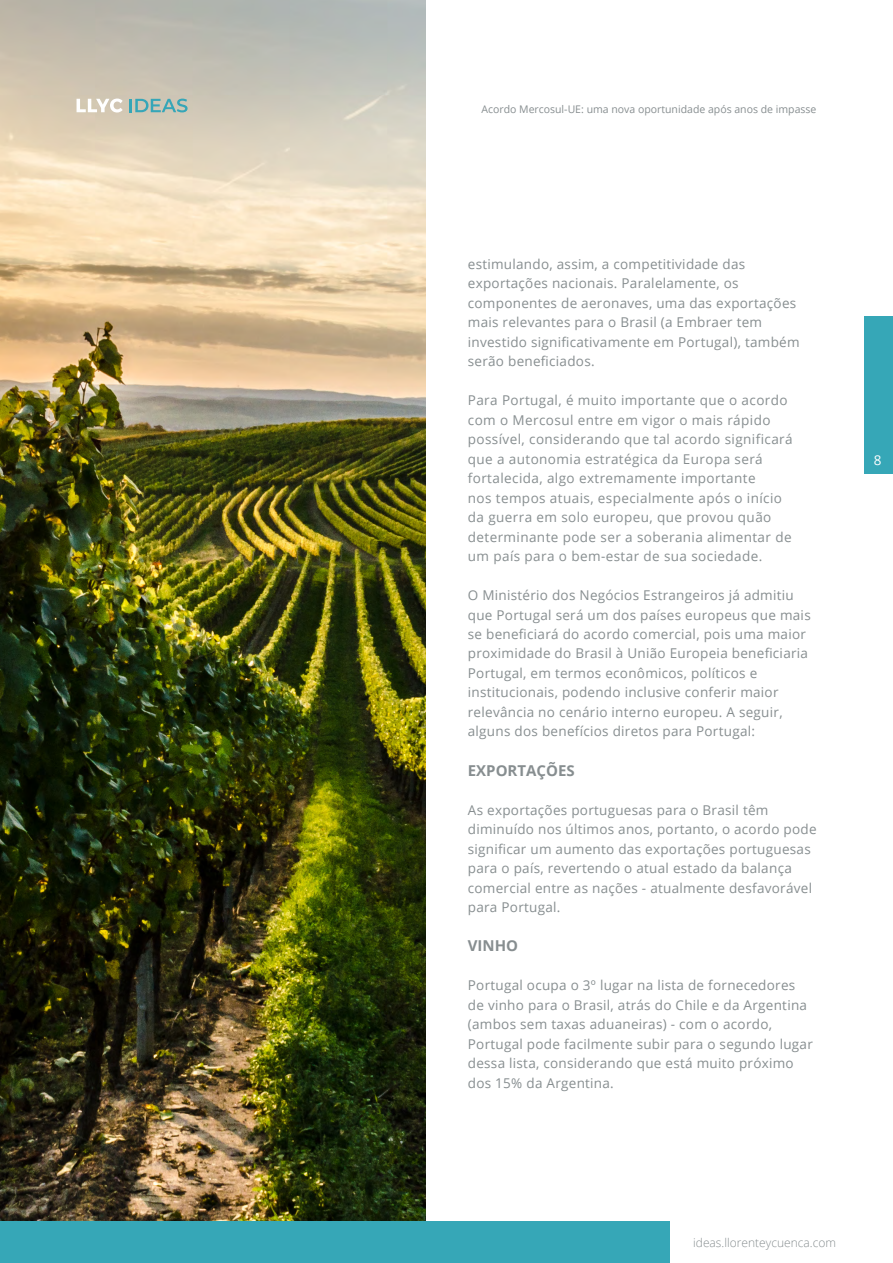
<style>
.page{position:relative;width:893px;height:1263px;background:#fff}
.page>*{position:absolute;margin:0;border:0;box-sizing:border-box;transform-origin:0 0}
.t1{font:700 15px "Open Sans";color:#878e90}
.t2{font:13.5px/19.5px "Open Sans";letter-spacing:.02em;color:#878e90}
.t3{font:13.5px "Open Sans";color:#fff}
.t4{font:300 12px "Open Sans";color:#878e90}
.t5{font:10.5px "Open Sans";color:#878e90}
</style>
<div class="page">
<img style="left:0;top:1px;width:425px;height:1220px">
<div style="left:0;top:1221px;width:669px;height:42px;background:#36a7b7"></div>
<svg style="left:129px;top:99px;width:59px;height:13px"></svg>
<svg style="left:77px;top:99px;width:46px;height:13px"></svg>
<div style="left:864px;top:316px;width:29px;height:158px;background:#36a7b7"></div>
<p class="t5" style="left:481px;top:101px;width:337px">Acordo Mercosul-UE: uma nova oportunidade após anos de impasse</p>
<p class="t2" style="left:468px;top:254px;width:333px">estimulando, assim, a competitividade das exportações nacionais. Paralelamente, os componentes de aeronaves, uma das exportações mais relevantes para o Brasil (a Embraer tem investido significativamente em Portugal), também serão beneficiados.</p>
<p class="t2" style="left:468px;top:390px;width:326px">Para Portugal, é muito importante que o acordo com o Mercosul entre em vigor o mais rápido possível, considerando que tal acordo significará que a autonomia estratégica da Europa será fortalecida, algo extremamente importante<br>nos tempos atuais, especialmente após o início da guerra em solo europeu, que provou quão determinante pode ser a soberania alimentar de um país para o bem-estar de sua sociedade.</p>
<p class="t2" style="left:468px;top:585px;width:344px">O Ministério dos Negócios Estrangeiros já admitiu que Portugal será um dos países europeus que mais se beneficiará do acordo comercial, pois uma maior proximidade do Brasil à União Europeia beneficiaria Portugal, em termos econômicos, políticos e institucionais, podendo inclusive conferir maior relevância no cenário interno europeu. A seguir, alguns dos benefícios diretos para Portugal:</p>
<p class="t1" style="left:468px;top:759px;width:108px">EXPORTAÇÕES</p>
<p class="t2" style="left:468px;top:800px;width:350px">As exportações portuguesas para o Brasil têm diminuído nos últimos anos, portanto, o acordo pode significar um aumento das exportações portuguesas para o país, revertendo o atual estado da balança comercial entre as nações - atualmente desfavorável para Portugal.</p>
<p class="t1" style="left:468px;top:935px;width:52px">VINHO</p>
<p class="t2" style="left:468px;top:975px;width:347px">Portugal ocupa o 3º lugar na lista de fornecedores de vinho para o Brasil, atrás do Chile e da Argentina (ambos sem taxas aduaneiras) - com o acordo, Portugal pode facilmente subir para o segundo lugar dessa lista, considerando que está muito próximo dos 15% da Argentina.</p>
<p class="t3" style="left:874px;top:451px;width:9px">8</p>
<p class="t4" style="left:693px;top:1234px;width:144px">ideas.llorenteycuenca.com</p>
</div>
